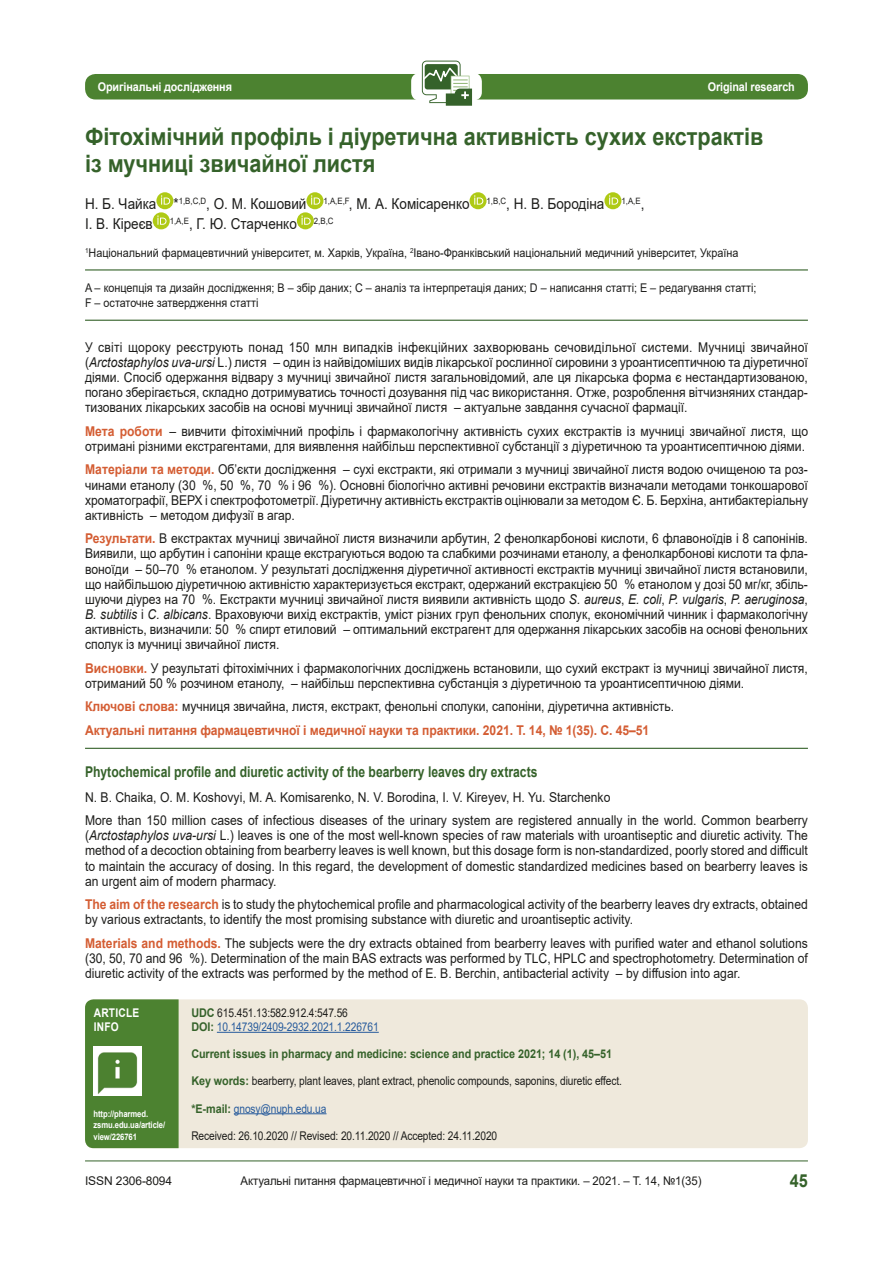
<style>
.page{position:relative;width:893px;height:1263px;background:#fff}
.page>*{position:absolute;margin:0;border:0;box-sizing:border-box;transform-origin:0 0}
.статья{font:700 24px/27.2px "Arial";color:#35622a;scale:.9 1}
.t1{font:700 18px "Arial";color:#35622a;scale:.9 1}
.автор{font:15px/20.1px "Arial";color:#1d1d1b;scale:.9 1}
.резюме_назв{font:700 14.85px "Arial";color:#35622a;scale:.82 1}
.резюме{font:13.5px/15.1px "Arial";color:#1d1d1b;text-align:justify;scale:.9 1}
.резюме_авт{font:13.5px "Arial";color:#1d1d1b;scale:.9 1}
.резюме_низ{font:700 13.5px "Arial";letter-spacing:-.005em;color:#d45d33;scale:.9 1}
.заведение{font:12px/14.5px "Arial";color:#1d1d1b;scale:.9 1}
.удк{font:12px "Arial";letter-spacing:-.01em;color:#1d1d1b;scale:.85 1}
.заведение-2{font:12px "Arial";color:#1d1d1b;scale:.95 1}
.удк-2{font:700 12px "Arial";letter-spacing:-.005em;color:#35622a;scale:.9 1}
.удк-3{font:12px "Arial";letter-spacing:-.01em;color:#275b9c;scale:.85 1}
.о_статье_верх{font:700 12px "Arial";letter-spacing:-.01em;color:#fff;scale:.9 1}
.заведение-3{font:12px "Arial";color:#1d1d1b}
.о_статье_верх-2{font:700 12px/14.9px "Arial";letter-spacing:.025em;color:#fff;scale:.85 1}
.о_статье{font:700 9px/11.2px "Arial";letter-spacing:-.01em;color:#fff;scale:.85 1}
.s1{font-style:italic}
.s2{font-weight:700;color:#d45d33}
.s3{font-weight:700;color:#35622a}
</style>
<div class="page">
<hr style="left:85px;top:1160px;width:723px;height:1px;background:#35622a">
<div style="left:85px;top:74px;width:723px;height:25px;background:#4c8230;border-radius:10px"></div>
<div style="left:411px;top:73px;width:71px;height:28px;background:#fff;border-radius:9px"></div>
<svg style="left:421px;top:60px;width:52px;height:45px"></svg>
<svg style="left:422px;top:61px;width:50px;height:45px"></svg>
<hr style="left:85px;top:269px;width:723px;height:1px;background:#35622a">
<hr style="left:85px;top:320px;width:723px;height:1px;background:#35622a">
<hr style="left:85px;top:748px;width:723px;height:1px;background:#35622a">
<div style="left:156px;top:192px;width:17px;height:17px;background:#afca15;border-radius:50%"></div>
<svg style="left:161px;top:195px;width:9px;height:10px"></svg>
<div style="left:306px;top:192px;width:17px;height:17px;background:#afca15;border-radius:50%"></div>
<svg style="left:311px;top:195px;width:9px;height:10px"></svg>
<div style="left:470px;top:192px;width:17px;height:17px;background:#afca15;border-radius:50%"></div>
<svg style="left:474px;top:195px;width:9px;height:10px"></svg>
<div style="left:604px;top:192px;width:17px;height:17px;background:#afca15;border-radius:50%"></div>
<svg style="left:609px;top:195px;width:9px;height:10px"></svg>
<div style="left:153px;top:212px;width:17px;height:17px;background:#afca15;border-radius:50%"></div>
<svg style="left:157px;top:215px;width:10px;height:10px"></svg>
<div style="left:297px;top:212px;width:17px;height:17px;background:#afca15;border-radius:50%"></div>
<svg style="left:301px;top:215px;width:10px;height:10px"></svg>
<div style="left:85px;top:999px;width:723px;height:149px;background:#efe9dc;border-radius:9px"></div>
<hr style="left:217px;top:1032px;width:162px;height:1px;background:#275b9c">
<hr style="left:234px;top:1113px;width:93px;height:1px;background:#275b9c">
<div style="left:85px;top:999px;width:94px;height:149px;background:#4c8230"></div>
<img style="left:94px;top:1047px;width:48px;height:48px">
<p class="о_статье_верх" style="left:98px;top:78px;width:151px">Оригінальні дослідження</p>
<p class="о_статье_верх" style="left:708px;top:78px;width:98px">Оriginal research</p>
<p class="статья" style="left:85px;top:123px;width:755px">Фітохімічний профіль і діуретична активність сухих екстрактів із мучниці звичайної листя</p>
<p class="автор" style="left:85px;top:194px;width:623px">Н. Б. Чайка *<sup>1,В,С,D</sup>, О. М. Кошовий <sup>1,А,E,F</sup>, М. А. Комісаренко <sup>1,В,C</sup>, Н. В. Бородіна <sup>1,А,E</sup>,<br>І. В. Кіреєв <sup>1,А,E</sup>, Г. Ю. Старченко <sup>2,В,C</sup></p>
<p class="заведение" style="left:85px;top:245px;width:727px"><sup>1</sup>Національний фармацевтичний університет, м. Харків, Україна, <sup>2</sup>Івано-Франківський національний медичний університет, Україна</p>
<p class="заведение" style="left:85px;top:281px;width:747px">A – концепція та дизайн дослідження; B – збір даних; C – аналіз та інтерпретація даних; D – написання статті; E – редагування статті;<br>F – остаточне затвердження статті</p>
<p class="резюме" style="left:85px;top:339px;width:805px">У світі щороку реєструють понад 150 млн випадків інфекційних захворювань сечовидільної системи. Мучниці звичайної (<span class="s1">Arctostaphylos uva-ursi</span> L.) листя – один із найвідоміших видів лікарської рослинної сировини з уроантисептичною та діуретичної діями. Спосіб одержання відвару з мучниці звичайної листя загальновідомий, але ця лікарська форма є нестандартизованою, погано зберігається, складно дотримуватись точності дозування під час використання. Отже, розроблення вітчизняних стандар&shy;тизованих лікарських засобів на основі мучниці звичайної листя – актуальне завдання сучасної фармації.</p>
<p class="резюме" style="left:85px;top:423px;width:805px"><span class="s2">Мета роботи</span> – вивчити фітохімічний профіль і фармакологічну активність сухих екстрактів із мучниці звичайної листя, що отримані різними екстрагентами, для виявлення найбільш перспективної субстанції з діуретичною та уроантисептичною діями.</p>
<p class="резюме" style="left:85px;top:462px;width:805px"><span class="s2">Матеріали та методи.</span> Об’єкти дослідження – сухі екстракти, які отримали з мучниці звичайної листя водою очищеною та роз&shy;чинами етанолу (30 %, 50 %, 70 % і 96 %). Основні біологічно активні речовини екстрактів визначали методами тонкошарової хроматографії, ВЕРХ і спектрофотометрії. Діуретичну активність екстрактів оцінювали за методом Є. Б. Берхіна, антибактеріальну активність – методом дифузії в агар.</p>
<p class="резюме" style="left:85px;top:531px;width:805px"><span class="s2">Результати.</span> В екстрактах мучниці звичайної листя визначили арбутин, 2 фенолкарбонові кислоти, 6 флавоноїдів і 8 сапонінів.<br>Виявили, що арбутин і сапоніни краще екстрагуються водою та слабкими розчинами етанолу, а фенолкарбонові кислоти та фла&shy;воноїди – 50–70 % етанолом. У результаті дослідження діуретичної активності екстрактів мучниці звичайної листя встановили, що найбільшою діуретичною активністю характеризується екстракт, одержаний екстракцією 50 % етанолом у дозі 50 мг/кг, збіль&shy;шуючи діурез на 70 %. Екстракти мучниці звичайної листя виявили активність щодо <span class="s1">S. aureus</span>, <span class="s1">E. coli</span>, <span class="s1">P. vulgaris</span>, <span class="s1">P. aeruginosa</span>, <span class="s1">B. subtilis</span> і <span class="s1">C. albicans</span>. Враховуючи вихід екстрактів, уміст різних груп фенольних сполук, економічний чинник і фармакологічну активність, визначили: 50 % спирт етиловий – оптимальний екстрагент для одержання лікарських засобів на основі фенольних сполук із мучниці звичайної листя.</p>
<p class="резюме" style="left:85px;top:660px;width:805px"><span class="s2">Висновки.</span> У результаті фітохімічних і фармакологічних досліджень встановили, що сухий екстракт із мучниці звичайної листя, отриманий 50 % розчином етанолу, – найбільш перспективна субстанція з діуретичною та уроантисептичною діями.</p>
<p class="резюме" style="left:85px;top:699px;width:656px"><span class="s2">Ключові слова:</span> мучниця звичайна, листя, екстракт, фенольні сполуки, сапоніни, діуретична активність.</p>
<p class="резюме_низ" style="left:85px;top:721px;width:628px">Актуальні питання фармацевтичної і медичної науки та практики. 2021. Т. 14, № 1(35). С. 45–51</p>
<p class="резюме_назв" style="left:85px;top:761px;width:553px">Phytochemical profile and diuretic activity of the bearberry leaves dry extracts</p>
<p class="резюме_авт" style="left:85px;top:787px;width:585px">N. B. Chaika, O. M. Koshovyi, M. A. Komisarenko, N. V. Borodina, I. V. Kireyev, H. Yu. Starchenko</p>
<p class="резюме" style="left:85px;top:813px;width:805px">More than 150 million cases of infectious diseases of the urinary system are registered annually in the world. Common bearberry (<span class="s1">Arctostaphylos uva-ursi</span> L.) leaves is one of the most well-known species of raw materials with uroantiseptic and diuretic activity. The method of a decoction obtaining from bearberry leaves is well known, but this dosage form is non-standardized, poorly stored and difficult to maintain the accuracy of dosing. In this regard, the development of domestic standardized medicines based on bearberry leaves is an urgent aim of modern pharmacy.</p>
<p class="резюме" style="left:85px;top:897px;width:805px"><span class="s2">The aim of the research</span> is to study the phytochemical profile and pharmacological activity of the bearberry leaves dry extracts, obtained by various extractants, to identify the most promising substance with diuretic and uroantiseptic activity.</p>
<p class="резюме" style="left:85px;top:935px;width:805px"><span class="s2">Materials and methods.</span> The subjects were the dry extracts obtained from bearberry leaves with purified water and ethanol solutions (30, 50, 70 and 96 %). Determination of the main BAS extracts was performed by TLC, HPLC and spectrophotometry. Determination of diuretic activity of the extracts was performed by the method of E. B. Berchin, antibacterial activity – by diffusion into agar.</p>
<p class="удк" style="left:191px;top:1004px;width:186px"><span class="s3">UDC</span> 615.451.13:582.912.4:547.56</p>
<p class="удк-3" style="left:191px;top:1018px;width:222px"><span class="s3">DOI:</span> 10.14739/2409-2932.2021.1.226761</p>
<p class="удк-2" style="left:191px;top:1045px;width:469px">Current issues in pharmacy and medicine: science and practice 2021; 14 (1), 45–51</p>
<p class="удк" style="left:191px;top:1073px;width:508px"><span class="s3">Key words:</span> bearberry, plant leaves, plant extract, phenolic compounds, saponins, diuretic effect.</p>
<p class="удк-3" style="left:191px;top:1100px;width:161px"><span class="s3">*E-mаіl:</span> gnosy@nuph.edu.ua</p>
<p class="удк" style="left:191px;top:1127px;width:361px">Received: 26.10.2020 // Revised: 20.11.2020 // Accepted: 24.11.2020</p>
<p class="о_статье_верх-2" style="left:94px;top:1005px;width:55px">ARTICLE<br>INFO</p>
<p class="о_статье" style="left:94px;top:1108px;width:86px">http://pharmed. zsmu.edu.ua/article/ view/226761</p>
<p class="заведение-3" style="left:85px;top:1172px;width:89px">ISSN 2306-8094</p>
<p class="заведение-2" style="left:241px;top:1172px;width:487px">Актуальні питання фармацевтичної і медичної науки та практики. – 2021. – Т. 14, №1(35)</p>
<p class="t1" style="left:790px;top:1168px;width:22px">45</p>
</div>
